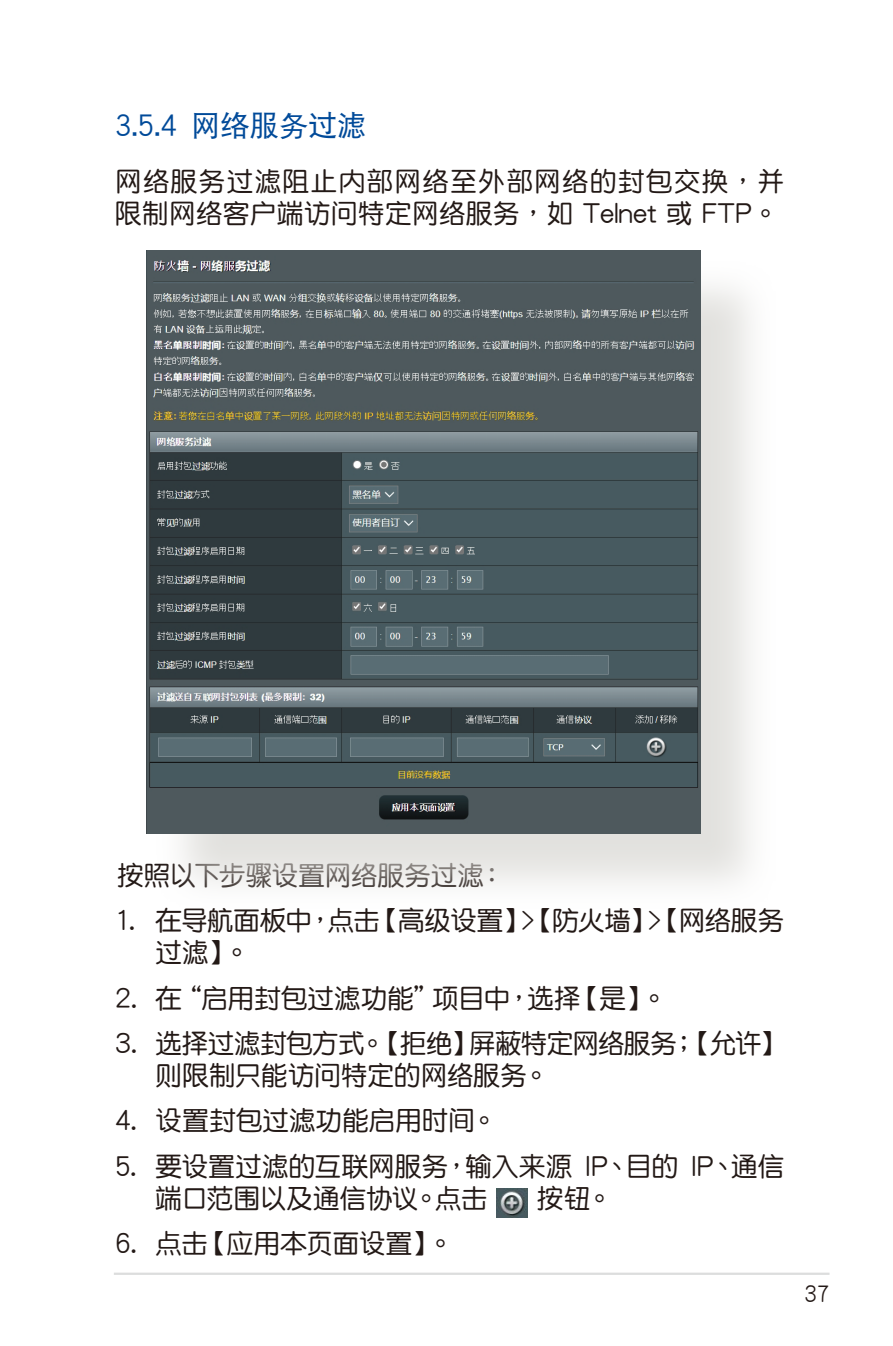
<style>
.page{position:relative;width:893px;height:1346px;background:#fff}
.page>*{position:absolute;margin:0;border:0;box-sizing:border-box;transform-origin:0 0}
.t1{font:29.25px "DF Hei GB5 Std W5";color:#004a99}
.t2{font:27px/32.4px "DF Yuan GB5 Std W5";letter-spacing:-.015em;color:#231916}
.t3{font:27px/32.4px "DF Yuan GB5 Std W5";letter-spacing:.015em;color:#231916}
.t4{font:22.5px "DF Yuan GB5 Std W5";color:#231916;scale:.9 1}
</style>
<div class="page">
<hr style="left:114px;top:1272px;width:715px;height:3px;background:#dcdddd">
<img style="left:497px;top:1189px;width:31px;height:28px">
<div style="left:155px;top:259px;width:622px;height:652px;background:#d9d8d4;opacity:.75"></div>
<img style="left:147px;top:251px;width:553px;height:583px">
<p class="t1" style="left:115px;top:110px;width:253px">3.5.4 網絡服務過濾</p>
<p class="t3" style="left:115px;top:165px;width:671px">網絡服務過濾阻止內部網絡至外部網絡的封包交換，並限制網絡客戶端訪問特定網絡服務，如 Telnet 或 FTP。</p>
<p class="t2" style="left:117px;top:858px;width:390px">按照以下步驟設置網絡服務過濾：</p>
<p class="t2" style="left:155px;top:903px;width:631px;text-indent:-40px">1. 在導航面板中，點擊【高級設置】&gt;【防火牆】&gt;【網絡服務過濾】。</p>
<p class="t2" style="left:115px;top:981px;width:555px">2. 在“啟用封包過濾功能”項目中，選擇【是】。</p>
<p class="t2" style="left:155px;top:1026px;width:631px;text-indent:-40px">3. 選擇過濾封包方式。【拒絕】屏蔽特定網絡服務；【允許】則限制只能訪問特定的網絡服務。</p>
<p class="t2" style="left:115px;top:1104px;width:385px">4. 設置封包過濾功能啟用時間。</p>
<p class="t2" style="left:155px;top:1149px;width:631px;text-indent:-40px">5. 要設置過濾的互聯網服務，輸入來源 IP、目的 IP、通信端口範圍以及通信協議。點擊</p>
<p class="t2" style="left:537px;top:1181px;width:78px">按鈕。</p>
<p class="t2" style="left:115px;top:1227px;width:341px">6. 點擊【應用本頁面設置】。</p>
<p class="t4" style="left:805px;top:1282px;width:29px">37</p>
</div>
